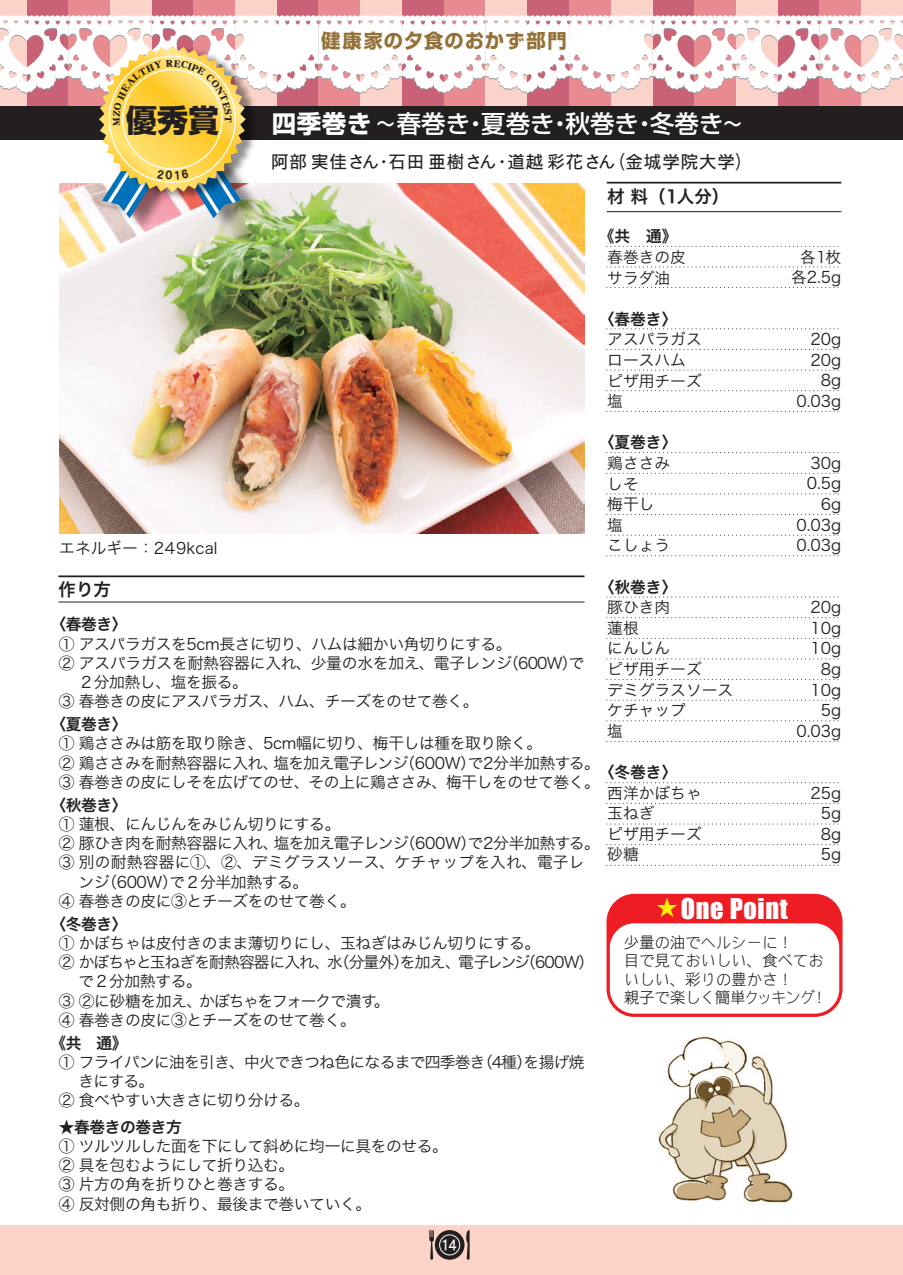
<style>
.page{position:relative;width:903px;height:1275px;background:#fff}
.page>*{position:absolute;margin:0;border:0;box-sizing:border-box;transform-origin:0 0}
.t1{font:800 30.97px "Shin Go Pro";color:#231f20}
.t2{font:26.25px "Impact";letter-spacing:.025em;color:#fff}
.t3{font:500 24.5px "Shin Go Pro";color:#fff;scale:.75 1}
.t4{font:700 19.25px "Shin Go Pro";letter-spacing:.05em;color:#937138}
.t5{font:17.5px "DF Gothic P Std W5";letter-spacing:.05em;color:#231f20}
.t6{font:17.5px "Hira Kaku Pro W6";color:#231f20}
.t7{font:15.75px/19.2px "Hira Kaku Pro W3";letter-spacing:-.025em;color:#231f20}
.t8{font:15.75px/20.7px "Hira Kaku Pro W3";color:#231f20}
.t9{font:15.75px "Hira Kaku Pro W6";letter-spacing:-.025em;color:#231f20}
.t10{font:15.75px/18.4px "DF Gothic P Std W3";letter-spacing:-.025em;color:#231f20}
.t11{font:15.75px "Hira Kaku Pro W3";letter-spacing:-.055em;color:#231f20}
.t12{font:15.75px "Hira Kaku Pro W3";letter-spacing:-.045em;color:#231f20}
.t13{font:15.75px "Hira Kaku Pro W3";letter-spacing:.015em;color:#231f20}
.t14{font:15.75px "Hira Kaku Pro W3";letter-spacing:-.05em;color:#231f20}
.t15{font:15.75px "DF Gothic P Std W5";color:#fff}
.s1{font-weight:700}
.s2{font-family:"Osaka";font-size:22.75px;color:#fff101}
</style>
<div class="page">
<div style="left:778px;top:0;width:41px;height:120px;background:#c96177"></div>
<div style="left:819px;top:0;width:42px;height:120px;background:#e88b91"></div>
<div style="left:861px;top:0;width:42px;height:120px;background:#fcd3c9"></div>
<div style="left:652px;top:0;width:42px;height:120px;background:#c96177"></div>
<div style="left:694px;top:0;width:42px;height:120px;background:#e88b91"></div>
<div style="left:736px;top:0;width:42px;height:120px;background:#fcd3c9"></div>
<div style="left:527px;top:0;width:42px;height:120px;background:#c96177"></div>
<div style="left:569px;top:0;width:42px;height:120px;background:#e88b91"></div>
<div style="left:611px;top:0;width:41px;height:120px;background:#fcd3c9"></div>
<div style="left:402px;top:0;width:42px;height:120px;background:#c96177"></div>
<div style="left:444px;top:0;width:41px;height:120px;background:#e88b91"></div>
<div style="left:485px;top:0;width:42px;height:120px;background:#fcd3c9"></div>
<div style="left:277px;top:0;width:42px;height:120px;background:#c96177"></div>
<div style="left:319px;top:0;width:41px;height:120px;background:#e88b91"></div>
<div style="left:360px;top:0;width:42px;height:120px;background:#fcd3c9"></div>
<div style="left:152px;top:0;width:41px;height:120px;background:#c96177"></div>
<div style="left:193px;top:0;width:42px;height:120px;background:#e88b91"></div>
<div style="left:235px;top:0;width:42px;height:120px;background:#fcd3c9"></div>
<div style="left:26px;top:0;width:42px;height:120px;background:#c96177"></div>
<div style="left:68px;top:0;width:42px;height:120px;background:#e88b91"></div>
<div style="left:110px;top:0;width:42px;height:120px;background:#fcd3c9"></div>
<div style="left:0;top:0;width:26px;height:120px;background:#fcd3c9"></div>
<div style="left:0;top:1225px;width:903px;height:50px;background:#fcd3c9"></div>
<img style="left:59px;top:218px;width:525px;height:315px">
<svg style="left:607px;top:246px;width:232px;height:1px"></svg>
<svg style="left:607px;top:266px;width:232px;height:1px"></svg>
<svg style="left:607px;top:287px;width:232px;height:1px"></svg>
<svg style="left:607px;top:328px;width:232px;height:1px"></svg>
<svg style="left:607px;top:349px;width:232px;height:1px"></svg>
<svg style="left:607px;top:370px;width:232px;height:1px"></svg>
<svg style="left:607px;top:390px;width:232px;height:1px"></svg>
<svg style="left:607px;top:411px;width:232px;height:1px"></svg>
<svg style="left:607px;top:452px;width:232px;height:1px"></svg>
<svg style="left:607px;top:473px;width:232px;height:1px"></svg>
<svg style="left:607px;top:493px;width:232px;height:1px"></svg>
<svg style="left:607px;top:514px;width:232px;height:1px"></svg>
<svg style="left:607px;top:535px;width:232px;height:1px"></svg>
<svg style="left:607px;top:555px;width:232px;height:1px"></svg>
<svg style="left:607px;top:597px;width:232px;height:1px"></svg>
<svg style="left:607px;top:617px;width:232px;height:1px"></svg>
<svg style="left:607px;top:638px;width:232px;height:1px"></svg>
<svg style="left:607px;top:658px;width:232px;height:1px"></svg>
<svg style="left:607px;top:679px;width:232px;height:1px"></svg>
<svg style="left:607px;top:700px;width:232px;height:1px"></svg>
<svg style="left:607px;top:720px;width:232px;height:1px"></svg>
<svg style="left:607px;top:741px;width:232px;height:1px"></svg>
<svg style="left:607px;top:782px;width:232px;height:1px"></svg>
<svg style="left:607px;top:803px;width:232px;height:1px"></svg>
<svg style="left:607px;top:824px;width:232px;height:1px"></svg>
<svg style="left:607px;top:844px;width:232px;height:1px"></svg>
<svg style="left:607px;top:865px;width:232px;height:1px"></svg>
<hr style="left:58px;top:575px;width:526px;height:2px;background:#231f20">
<hr style="left:58px;top:602px;width:526px;height:1px;background:#231f20">
<div style="left:435px;top:1230px;width:29px;height:30px;background:#231f20;border-radius:50%"></div>
<div style="left:439px;top:1234px;width:21px;height:21px;border:1px solid #fff;border-radius:50%"></div>
<svg style="left:429px;top:1230px;width:5px;height:30px"></svg>
<svg style="left:466px;top:1230px;width:4px;height:30px"></svg>
<div style="left:606px;top:894px;width:236px;height:123px;background:#ee1d23;border-radius:28px"></div>
<div style="left:610px;top:923px;width:229px;height:91px;background:#fff;border-radius:25px"></div>
<img style="left:103px;top:218px;width:78px;height:17px">
<img style="left:181px;top:218px;width:85px;height:17px">
<img style="left:658px;top:1036px;width:135px;height:167px">
<svg style="left:0;top:15px;width:903px;height:203px"></svg>
<h1 class="t1" style="left:126px;top:96px;width:94px">優秀賞</h1>
<p class="t4" style="left:321px;top:26px;width:247px">健康家の夕食のおかず部門</p>
<h3 class="t3" style="left:272px;top:104px;width:628px"><span class="s1">四季巻き</span>～春巻き・夏巻き・秋巻き・冬巻き～</h3>
<p class="t5" style="left:271px;top:152px;width:483px">阿部実佳さん・石田亜樹さん・道越彩花さん（金城学院大学）</p>
<p class="t6" style="left:607px;top:181px;width:124px">材 料（１人分）</p>
<p class="t8" style="left:59px;top:537px;width:160px">エネルギー：２４９kcal</p>
<p class="t6" style="left:58px;top:574px;width:54px">作り方</p>
<p class="t9" style="left:50px;top:610px;width:79px">〈春巻き〉</p>
<p class="t7" style="left:59px;top:633px;width:454px">① アスパラガスを5cm長さに切り、ハムは細かい角切りにする。</p>
<p class="t7" style="left:59px;top:652px;width:527px">② アスパラガスを耐熱容器に入れ、少量の水を加え、電子レンジ（600W）で</p>
<p class="t7" style="left:79px;top:671px;width:171px">２分加熱し、塩を振る。</p>
<p class="t7" style="left:59px;top:691px;width:421px">③ 春巻きの皮にアスパラガス、ハム、チーズをのせて巻く。</p>
<p class="t9" style="left:50px;top:710px;width:79px">〈夏巻き〉</p>
<p class="t7" style="left:59px;top:733px;width:543px">① 鶏ささみは筋を取り除き、5cm幅に切り、梅干しは種を取り除く。<br>② 鶏ささみを耐熱容器に入れ、塩を加え電子レンジ（600W）で２分半加熱する。<br>③ 春巻きの皮にしそを広げてのせ、その上に鶏ささみ、梅干しをのせて巻く。</p>
<p class="t9" style="left:50px;top:790px;width:79px">〈秋巻き〉</p>
<p class="t7" style="left:59px;top:813px;width:283px">① 蓮根、にんじんをみじん切りにする。</p>
<p class="t7" style="left:59px;top:832px;width:543px">② 豚ひき肉を耐熱容器に入れ、塩を加え電子レンジ（600W）で２分半加熱する。</p>
<p class="t13" style="left:59px;top:848px;width:527px">③ 別の耐熱容器に①、②、デミグラスソース、ケチャップを入れ、電子レ</p>
<p class="t7" style="left:79px;top:871px;width:231px">ンジ（600W）で２分半加熱する。</p>
<p class="t7" style="left:59px;top:890px;width:299px">④ 春巻きの皮に③とチーズをのせて巻く。</p>
<p class="t9" style="left:50px;top:909px;width:79px">〈冬巻き〉</p>
<p class="t7" style="left:59px;top:932px;width:483px">① かぼちゃは皮付きのまま薄切りにし、玉ねぎはみじん切りにする。</p>
<p class="t11" style="left:59px;top:948px;width:537px">② かぼちゃと玉ねぎを耐熱容器に入れ、水（分量外）を加え、電子レンジ（600W）</p>
<p class="t7" style="left:79px;top:971px;width:125px">で２分加熱する。</p>
<p class="t14" style="left:59px;top:987px;width:332px">③ ②に砂糖を加え、かぼちゃをフォークで潰す。</p>
<p class="t7" style="left:59px;top:1009px;width:299px">④ 春巻きの皮に③とチーズをのせて巻く。</p>
<p class="t9" style="left:50px;top:1028px;width:79px">《共　通》</p>
<p class="t12" style="left:59px;top:1048px;width:527px">① フライパンに油を引き、中火できつね色になるまで四季巻き（4種）を揚げ焼</p>
<p class="t7" style="left:79px;top:1070px;width:77px">きにする。</p>
<p class="t7" style="left:59px;top:1090px;width:252px">② 食べやすい大きさに切り分ける。</p>
<p class="t9" style="left:59px;top:1112px;width:125px">★春巻きの巻き方</p>
<p class="t7" style="left:59px;top:1135px;width:391px">① ツルツルした面を下にして斜めに均一に具をのせる。<br>② 具を包むようにして折り込む。<br>③ 片方の角を折りひと巻きする。<br>④ 反対側の角も折り、最後まで巻いていく。</p>
<p class="t15" style="left:441px;top:1236px;width:18px">14</p>
<p class="t9" style="left:599px;top:222px;width:80px">《共　通》</p>
<p class="t8" style="left:607px;top:246px;width:80px">春巻きの皮サラダ油</p>
<p class="t9" style="left:599px;top:305px;width:80px">〈春巻き〉</p>
<p class="t8" style="left:607px;top:328px;width:96px">アスパラガスロースハムピザ用チーズ塩</p>
<p class="t9" style="left:599px;top:428px;width:80px">〈夏巻き〉</p>
<p class="t8" style="left:607px;top:452px;width:64px">鶏ささみしそ<br>梅干し塩<br>こしょう</p>
<p class="t9" style="left:599px;top:572px;width:80px">〈秋巻き〉</p>
<p class="t8" style="left:607px;top:596px;width:127px">豚ひき肉<br>蓮根<br>にんじん<br>ピザ用チーズ<br>デミグラスソースケチャップ<br>塩</p>
<p class="t9" style="left:599px;top:758px;width:80px">〈冬巻き〉</p>
<p class="t8" style="left:607px;top:781px;width:96px">西洋かぼちゃ玉ねぎ<br>ピザ用チーズ砂糖</p>
<p class="t7" style="left:791px;top:245px;width:52px;line-height:20.7px;text-align:center">各１枚各2.5g</p>
<p class="t8" style="left:796px;top:328px;width:46px;text-align:right">20g<br>20g<br>8g<br>0.03g</p>
<p class="t8" style="left:796px;top:451px;width:46px;text-align:right">30g<br>0.5g<br>6g<br>0.03g<br>0.03g</p>
<p class="t8" style="left:796px;top:596px;width:46px;text-align:right">20g<br>10g<br>10g<br>8g<br>10g<br>5g<br>0.03g</p>
<p class="t7" style="left:821px;top:781px;width:22px;line-height:20.7px;text-align:justify;text-indent:-10px">25g 5g 8g 5g</p>
<h2 class="t2" style="left:656px;top:888px;width:133px"><span class="s2">★</span>One Point</h2>
<p class="t10" style="left:624px;top:933px;width:205px">少量の油でヘルシーに！　目で見ておいしい、食べておいしい、彩りの豊かさ！　親子で楽しく簡単クッキング！</p>
</div>
